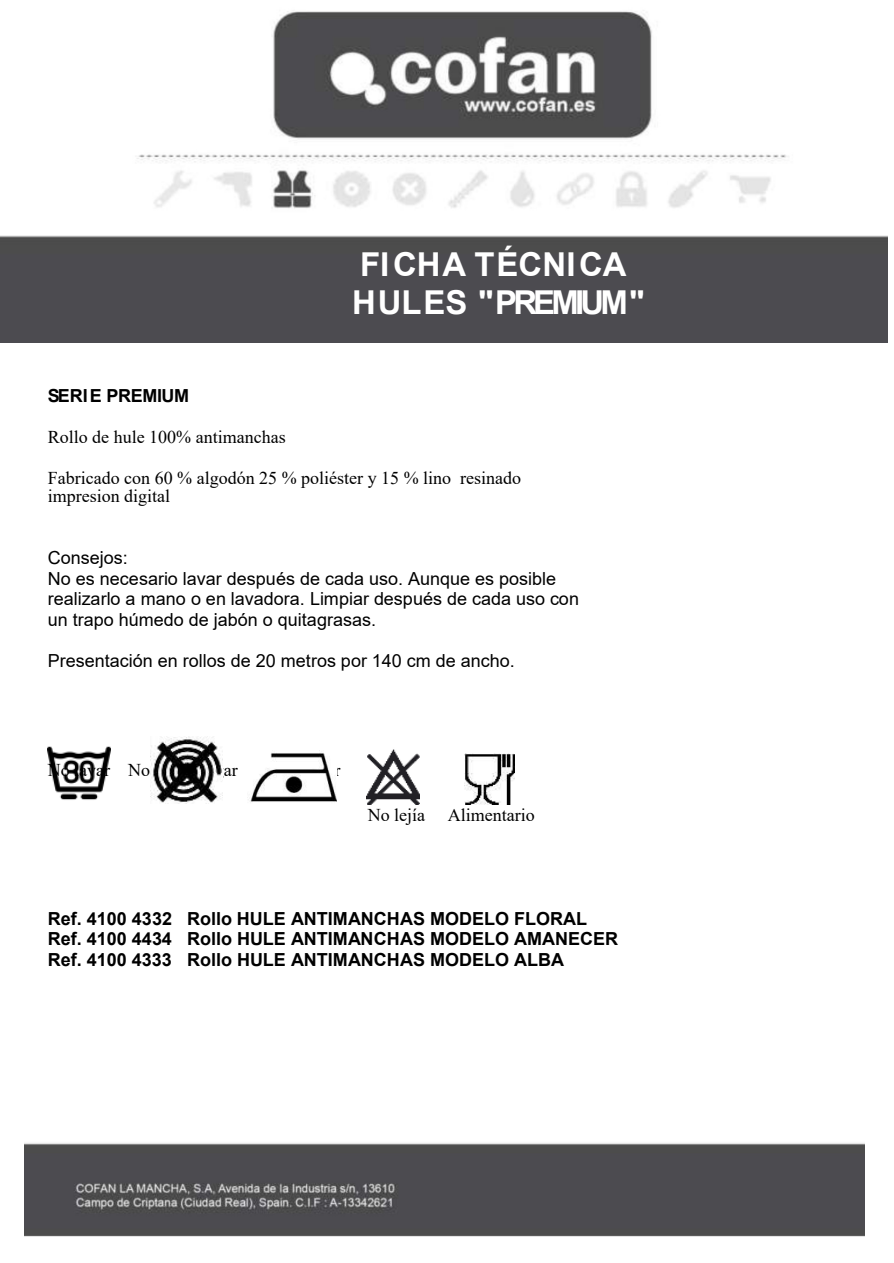
<style>
.page{position:relative;width:894px;height:1263px;background:#fff}
.page>*{position:absolute;margin:0;border:0;box-sizing:border-box;transform-origin:0 0}
.t1{font:700 33px/38px "Arial";color:#fff}
.t2{font:18px/20.7px "Arial";color:#000}
.t3{font:700 18px/20.7px "Arial";color:#000}
.t4{font:18px/18px "Times New Roman";color:#000}
.t5{font:700 18px "Arial";letter-spacing:-.02em;color:#000}
</style>
<div class="page">
<img style="left:1px;top:11px;width:887px;height:332px">
<img style="left:25px;top:1143px;width:839px;height:94px">
<img style="left:48px;top:746px;width:63px;height:54px">
<img style="left:151px;top:737px;width:72px;height:67px">
<img style="left:248px;top:750px;width:89px;height:52px">
<img style="left:367px;top:749px;width:52px;height:55px">
<img style="left:464px;top:754px;width:50px;height:50px">
<h1 class="t1" style="left:352px;top:248px;width:294px">FICHA TÉCNICA<br>HULES "PREMIUM"</h1>
<p class="t5" style="left:48px;top:389px;width:143px">SERIE PREMIUM</p>
<p class="t4" style="left:48px;top:429px;width:239px">Rollo de hule 100% antimanchas</p>
<p class="t4" style="left:48px;top:470px;width:475px">Fabricado con 60 % algodón 25 % poliéster y 15 % lino resinado impresion digital</p>
<p class="t2" style="left:48px;top:549px;width:533px">Consejos:<br>No es necesario lavar después de cada uso. Aunque es posible realizarlo a mano o en lavadora. Limpiar después de cada uso con un trapo húmedo de jabón o quitagrasas.</p>
<p class="t2" style="left:48px;top:652px;width:469px">Presentación en rollos de 20 metros por 140 cm de ancho.</p>
<p class="t4" style="left:368px;top:807px;width:59px">No lejía</p>
<p class="t4" style="left:448px;top:807px;width:88px">Alimentario</p>
<p class="t3" style="left:48px;top:910px;width:572px">Ref. 4100 4332 Rollo HULE ANTIMANCHAS MODELO FLORAL<br>Ref. 4100 4434 Rollo HULE ANTIMANCHAS MODELO AMANECER<br>Ref. 4100 4333 Rollo HULE ANTIMANCHAS MODELO ALBA</p>
</div>
